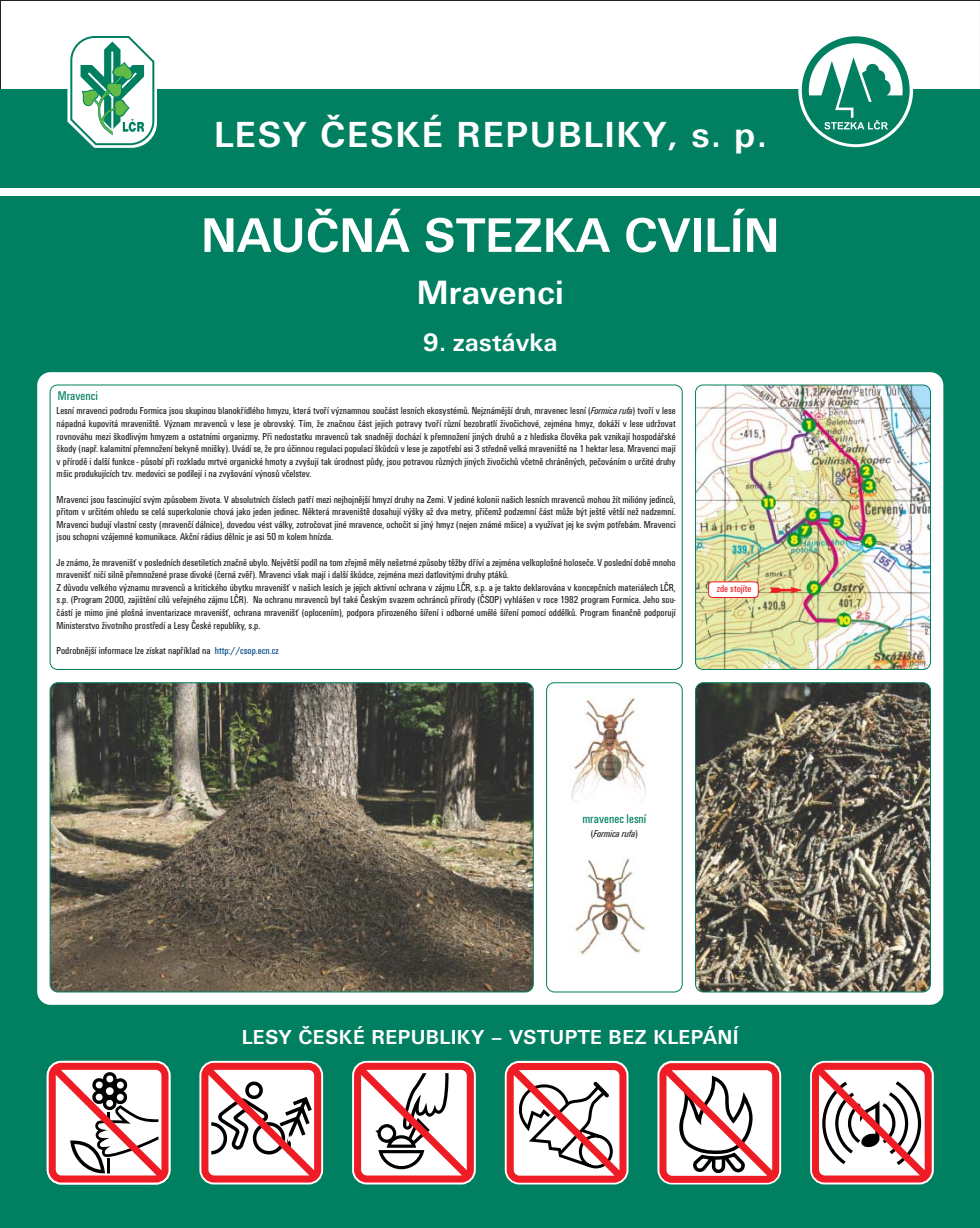
<style>
.page{position:relative;width:980px;height:1228px;background:#fff}
.page>*{position:absolute;margin:0;border:0;box-sizing:border-box;transform-origin:0 0}
.t1{font:700 50.31px "Unitus TCE";color:#fff}
.t2{font:700 37.62px "Unitus TCE";letter-spacing:.045em;color:#fff}
.t3{font:700 35px "Unitus TCE";color:#fff}
.t4{font:700 26.25px "Unitus TCE";color:#fff}
.t5{font:700 21px "Unitus TCE";letter-spacing:.02em;color:#fff}
.t6{font:condensed 13.12px "Unitus TCE";color:#007f61}
.t7{font:condensed 10.5px/12.6px "Unitus TCE";color:#231f1f;text-align:justify}
.t8{font:italic condensed 10.5px "Unitus TCE";color:#231f1f}
.t9{font:condensed 10.5px "Unitus TCE";color:#ee1c24}
.s1{font-style:italic}
.s2{color:#004a88}
.s3{font-style:normal}
</style>
<div class="page">
<div style="left:0;top:89px;width:979px;height:1139px;background:#007f61"></div>
<div style="left:37px;top:372px;width:906px;height:633px;background:#fff;border-radius:13px"></div>
<div style="left:0;top:189px;width:979px;height:7px;background:#fff"></div>
<svg style="left:67px;top:36px;width:90px;height:112px"></svg>
<svg style="left:798px;top:32px;width:114px;height:115px"></svg>
<div style="left:801px;top:36px;width:108px;height:108px;border:7px solid #008061;border-radius:50%"></div>
<svg style="left:808px;top:57px;width:94px;height:83px"></svg>
<svg style="left:46px;top:1060px;width:125px;height:125px;background:#daa7a9"></svg>
<svg style="left:199px;top:1060px;width:125px;height:125px;background:#d8a7a8"></svg>
<svg style="left:352px;top:1060px;width:124px;height:125px;background:#dfabac"></svg>
<svg style="left:504px;top:1060px;width:125px;height:125px;background:#dcaaab"></svg>
<svg style="left:657px;top:1060px;width:125px;height:125px;background:#d9a7a8"></svg>
<svg style="left:810px;top:1060px;width:124px;height:125px;background:#daa6a7"></svg>
<img style="left:695px;top:385px;width:235px;height:284px;border-radius:7px">
<div style="left:694px;top:384px;width:236px;height:286px;border:1px solid #007f61;border-radius:7px"></div>
<svg style="left:769px;top:587px;width:33px;height:6px"></svg>
<div style="left:708px;top:582px;width:50px;height:15px;background:#fff;border-radius:4px"></div>
<div style="left:708px;top:581px;width:50px;height:17px;border:1px solid #ee1c24;border-radius:4px"></div>
<img style="left:50px;top:683px;width:483px;height:309px;border-radius:8px">
<div style="left:50px;top:682px;width:483px;height:310px;border:1px solid #007f61;border-radius:8px"></div>
<img style="left:546px;top:682px;width:385px;height:311px">
<h2 class="t2" style="left:214px;top:120px;width:553px">LESY ČESKÉ REPUBLIKY, s. p.</h2>
<h1 class="t1" style="left:201px;top:216px;width:580px">NAUČNÁ STEZKA CVILÍN</h1>
<h3 class="t3" style="left:416px;top:280px;width:148px">Mravenci</h3>
<h3 class="t4" style="left:423px;top:332px;width:136px">9. zastávka</h3>
<p class="t6" style="left:58px;top:391px;width:41px">Mravenci</p>
<p class="t7" style="left:57px;top:405px;width:620px">Lesní mravenci podrodu Formica jsou skupinou blanokřídlého hmyzu, která tvoří významnou součást lesních ekosystémů. Nejznámější druh, mravenec lesní (<span class="s1">Formica rufa</span>) tvoří v lese nápadná kupovitá mraveniště. Význam mravenců v lese je obrovský. Tím, že značnou část jejich potravy tvoří různí bezobratlí živočichové, zejména hmyz, dokáží v lese udržovat rovnováhu mezi škodlivým hmyzem a ostatními organizmy. Při nedostatku mravenců tak snadněji dochází k přemnožení jiných druhů a z hlediska člověka pak vznikají hospodářské škody (např. kalamitní přemnožení bekyně mnišky). Uvádí se, že pro účinnou regulaci populací škůdců v lese je zapotřebí asi 3 středně velká mraveniště na 1 hektar lesa. Mravenci mají v přírodě i další funkce - působí při rozkladu mrtvé organické hmoty a zvyšují tak úrodnost půdy, jsou potravou různých jiných živočichů včetně chráněných, pečováním o určité druhy mšic produkujících tzv. medovici se podílejí i na zvyšování výnosů včelstev.</p>
<p class="t7" style="left:57px;top:494px;width:620px">Mravenci jsou fascinující svým způsobem života. V absolutních číslech patří mezi nejhojnější hmyzí druhy na Zemi. V jediné kolonii našich lesních mravenců mohou žít milióny jedinců, přitom v určitém ohledu se celá superkolonie chová jako jeden jedinec. Některá mraveniště dosahují výšky až dva metry, přičemž podzemní část může být ještě větší než nadzemní.<br>Mravenci budují vlastní cesty (mravenčí dálnice), dovedou vést války, zotročovat jiné mravence, ochočit si jiný hmyz (nejen známé mšice) a využívat jej ke svým potřebám. Mravenci jsou schopni vzájemné komunikace. Akční rádius dělnic je asi 50 m kolem hnízda.</p>
<p class="t7" style="left:57px;top:557px;width:620px;text-align:left">Je známo, že mravenišť v posledních desetiletích značně ubylo. Největší podíl na tom zřejmě měly nešetrné způsoby těžby dříví a zejména velkoplošné holoseče. V poslední době mnoho mravenišť ničí silně přemnožené prase divoké (černá zvěř). Mravenci však mají i další škůdce, zejména mezi datlovitými druhy ptáků.<br>Z důvodu velkého významu mravenců a kritického úbytku mravenišť v našich lesích je jejich aktivní ochrana v zájmu LČR, s.p. a je takto deklarována v koncepčních materiálech LČR, s.p. (Program 2000, zajištění cílů veřejného zájmu LČR). Na ochranu mravenců byl také Českým svazem ochránců přírody (ČSOP) vyhlášen v roce 1982 program Formica. Jeho sou&shy;částí je mimo jiné plošná inventarizace mravenišť, ochrana mravenišť (oplocením), podpora přirozeného šíření i odborné umělé šíření pomocí oddělků. Program finančně podporují Ministerstvo životního prostředí a Lesy České republiky, s.p.</p>
<p class="t7" style="left:57px;top:645px;width:223px">Podrobnější informace lze získat například na <span class="s2">http://csop.ecn.cz</span></p>
<p class="t9" style="left:716px;top:585px;width:36px">zde stojíte</p>
<p class="t6" style="left:582px;top:814px;width:66px">mravenec lesní</p>
<p class="t8" style="left:590px;top:829px;width:49px"><span class="s3">(</span>Formica rufa<span class="s3">)</span></p>
<h3 class="t5" style="left:242px;top:1029px;width:498px">LESY ČESKÉ REPUBLIKY – VSTUPTE BEZ KLEPÁNÍ</h3>
</div>
